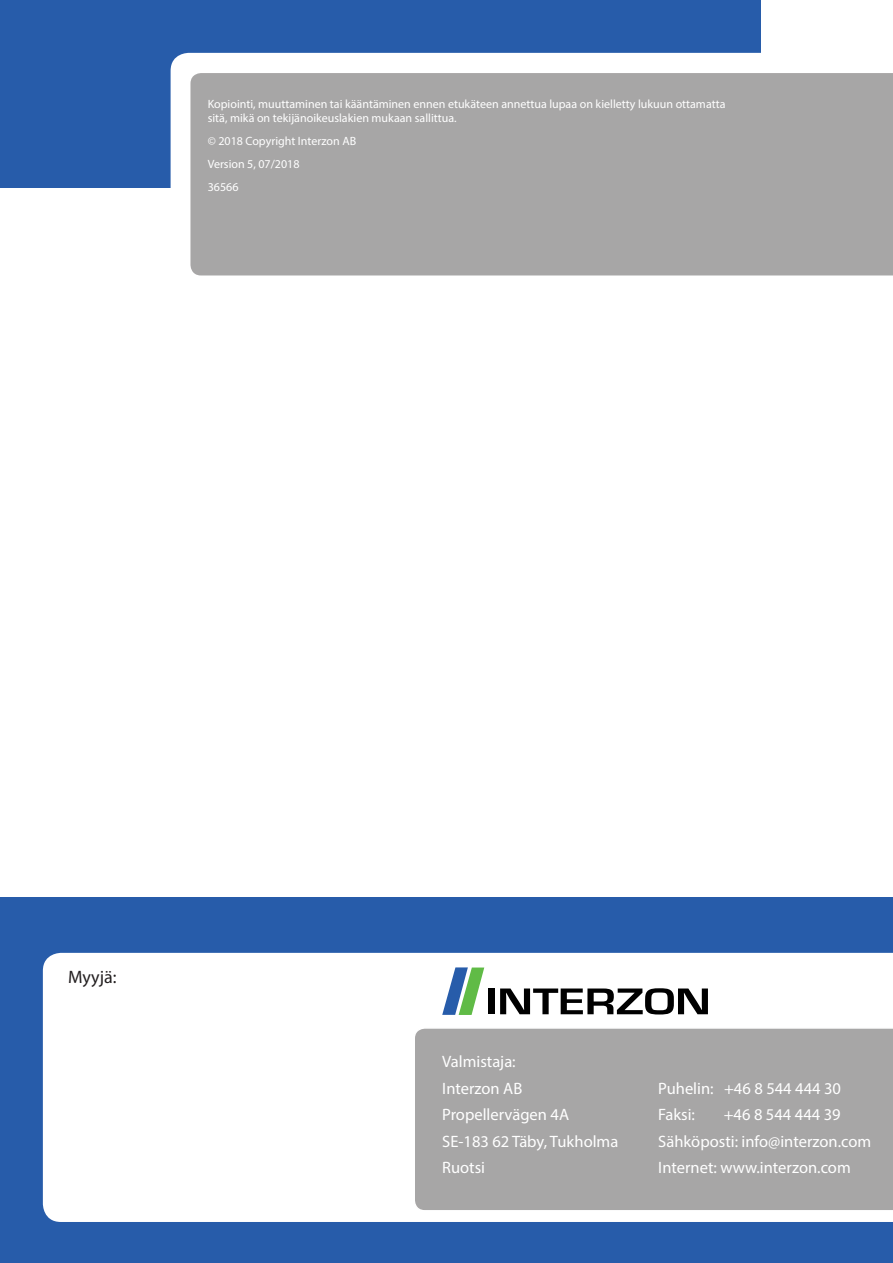
<style>
.page{position:relative;width:893px;height:1263px;background:#fff}
.page>*{position:absolute;margin:0;border:0;box-sizing:border-box;transform-origin:0 0}
.t1{font:18px "Myriad Pro";letter-spacing:.005em;color:#231f20}
.t2{font:16.5px/26.5px "Myriad Pro";color:#fff}
.t3{font:12px/23px "Myriad Pro";color:#fff}
</style>
<div class="page">
<div style="left:0;top:897px;width:893px;height:366px;background:#275caa"></div>
<div style="left:43px;top:953px;width:850px;height:269px;background:#fff"></div>
<div style="left:488px;top:988px;width:6px;height:26px;background:#000"></div>
<svg style="left:500px;top:988px;width:208px;height:26px;background:#7f7f7f"></svg>
<svg style="left:442px;top:967px;width:42px;height:48px"></svg>
<div style="left:413px;top:1027px;width:480px;height:184px;background:#a7a6a6"></div>
<div style="left:0;top:0;width:760px;height:187px;background:#275caa"></div>
<div style="left:171px;top:53px;width:722px;height:223px;background:#fff"></div>
<div style="left:190px;top:73px;width:703px;height:202px;background:#a7a6a6"></div>
<p class="t3" style="left:208px;top:96px;width:519px;line-height:14.4px">Kopiointi, muuttaminen tai kääntäminen ennen etukäteen annettua lupaa on kielletty lukuun ottamatta sitä, mikä on tekijänoikeuslakien mukaan sallittua.</p>
<p class="t3" style="left:208px;top:129px;width:150px">© 2018 Copyright Interzon AB<br>Version 5, 07/2018<br>36566</p>
<h1 class="t1" style="left:68px;top:966px;width:50px">Myyjä:</h1>
<h2 class="t2" style="left:442px;top:1048px;width:82px">Valmistaja:<br>Interzon AB</h2>
<h2 class="t2" style="left:658px;top:1074px;width:184px">Puhelin: +46 8 544 444 30</h2>
<h2 class="t2" style="left:442px;top:1101px;width:128px">Propellervägen 4A</h2>
<h2 class="t2" style="left:658px;top:1101px;width:38px">Faksi:</h2>
<h2 class="t2" style="left:724px;top:1101px;width:118px">+46 8 544 444 39</h2>
<h2 class="t2" style="left:442px;top:1127px;width:178px">SE-183 62 Täby, Tukholma</h2>
<h2 class="t2" style="left:658px;top:1127px;width:214px">Sähköposti: info@interzon.com</h2>
<h2 class="t2" style="left:442px;top:1154px;width:44px">Ruotsi</h2>
<h2 class="t2" style="left:658px;top:1154px;width:194px">Internet: www.interzon.com</h2>
</div>
